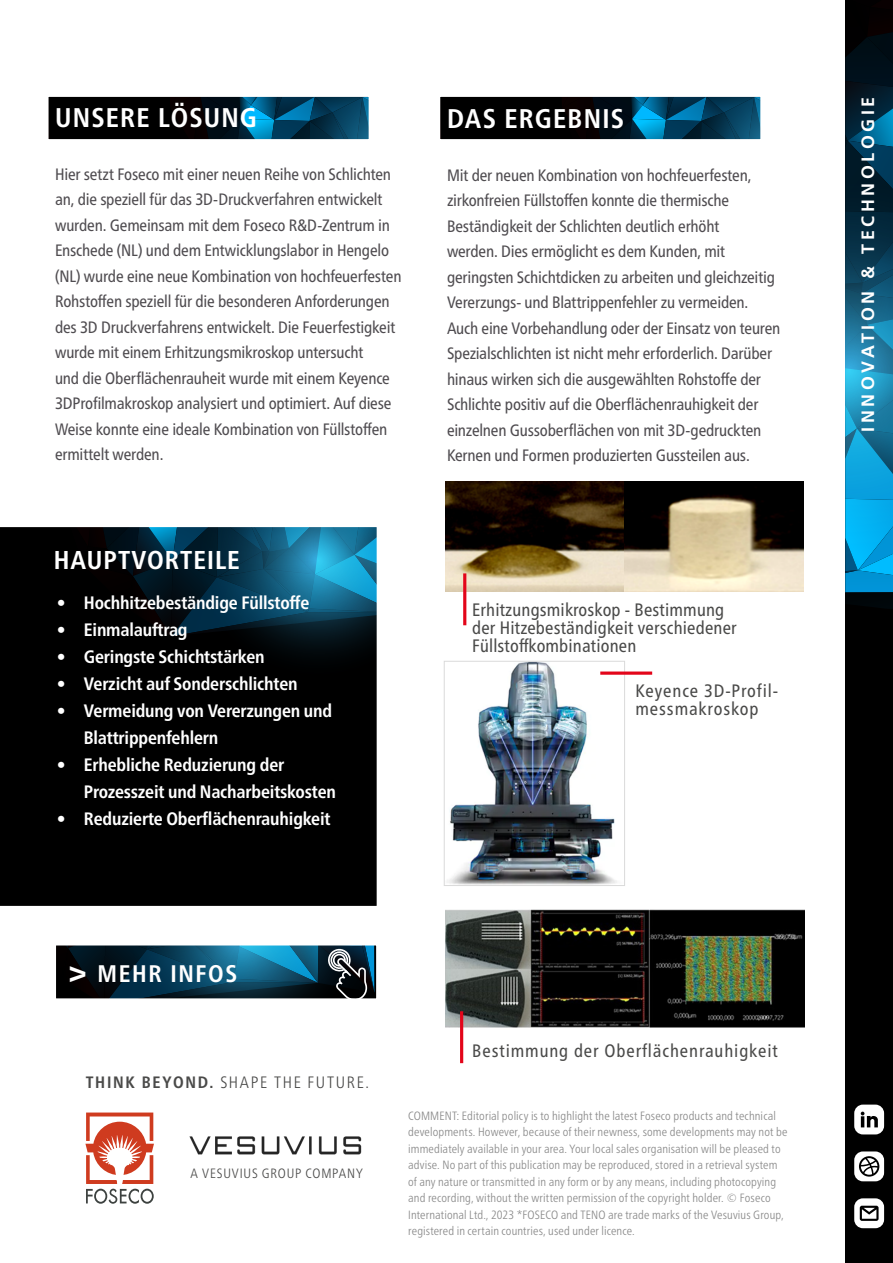
<style>
.page{position:relative;width:893px;height:1263px;background:#fff}
.page>*{position:absolute;margin:0;border:0;box-sizing:border-box;transform-origin:0 0}
.t1{font:700 condensed 27px "Frutiger Neue LTW1 G";letter-spacing:.045em;color:#fff}
.t2{font:700 condensed 25.8px "Frutiger Neue LTW1 G";letter-spacing:.04em;color:#fff}
.t3{font:700 condensed 24px "Frutiger Neue LTW1 G";letter-spacing:.07em;color:#fff}
.t4{font:700 condensed 18px/27.2px "Frutiger Neue LTW1 G";letter-spacing:-.01em;color:#fff}
.t5{font:condensed 18px/18px "Frutiger Neue LTW1 G";letter-spacing:.01em;color:#4a4a49}
.t6{font:condensed 18px/18px "Frutiger Neue LTW1 G";letter-spacing:.05em;color:#4a4a49}
.t7{font:700 17.85px "Frutiger LT Pro";letter-spacing:.2em;color:#fff}
.t8{font:condensed 16.5px/25.5px "Frutiger Neue LTW1 G";letter-spacing:-.015em;color:#4f4c50}
.t9{font:300 condensed 16.5px "Frutiger Neue LTW1 G";letter-spacing:.1em;color:#4a4a49}
.t10{font:300 condensed 13.5px "Frutiger Neue LTW1 G";letter-spacing:.06em;color:#4a4a49}
.t11{font:300 condensed 12px/16.5px "Frutiger Neue LTW1 G";letter-spacing:.01em;color:#878787}
.s1{font-size:30px}
.s2{font-weight:700}
</style>
<div class="page">
<div style="left:845px;top:609px;width:48px;height:654px;background:#000"></div>
<div style="left:47px;top:95px;width:324px;height:46px;background:#000"></div>
<svg style="left:170px;top:98px;width:197px;height:40px"></svg>
<div style="left:45px;top:93px;width:327px;height:50px;border:4px solid #fff"></div>
<svg style="left:85px;top:1112px;width:69px;height:92px"></svg>
<svg style="left:845px;top:0;width:48px;height:609px;background:#0b597a"></svg>
<svg style="left:0;top:527px;width:377px;height:379px;background:#020d12"></svg>
<img style="left:447px;top:663px;width:170px;height:221px">
<div style="left:444px;top:661px;width:181px;height:225px;border:1px solid #dadada"></div>
<svg style="left:600px;top:671px;width:52px;height:4px"></svg>
<img style="left:189px;top:1136px;width:173px;height:19px">
<div style="left:438px;top:95px;width:324px;height:46px;background:#000"></div>
<svg style="left:562px;top:98px;width:197px;height:40px"></svg>
<div style="left:436px;top:93px;width:328px;height:50px;border:4px solid #fff"></div>
<svg style="left:854px;top:1151px;width:30px;height:30px"></svg>
<svg style="left:854px;top:1104px;width:30px;height:30px"></svg>
<svg style="left:854px;top:1198px;width:30px;height:30px"></svg>
<img style="left:445px;top:482px;width:358px;height:109px">
<hr style="left:463px;top:573px;width:3px;height:52px;background:#e3051a">
<img style="left:445px;top:909px;width:359px;height:118px">
<hr style="left:460px;top:1011px;width:3px;height:52px;background:#e3051a">
<svg style="left:56px;top:945px;width:321px;height:54px;background:#153f52"></svg>
<h1 class="t1" style="left:55px;top:102px;width:203px">UNSERE LÖSUNG</h1>
<p class="t8" style="left:55px;top:161px;width:348px">Hier setzt Foseco mit einer neuen Reihe von Schlichten an, die speziell für das 3D-Druckverfahren entwickelt wurden. Gemeinsam mit dem Foseco R&amp;D-Zentrum in Enschede (NL) und dem Entwicklungslabor in Hengelo (NL) wurde eine neue Kombination von hochfeuerfesten Rohstoffen speziell für die besonderen Anforderungen des 3D Druckverfahrens entwickelt. Die Feuerfestigkeit wurde mit einem Erhitzungsmikroskop untersucht<br>und die Oberflächenrauheit wurde mit einem Keyence 3DProfilmakroskop analysiert und optimiert. Auf diese Weise konnte eine ideale Kombination von Füllstoffen ermittelt werden.</p>
<h2 class="t2" style="left:54px;top:544px;width:188px">HAUPTVORTEILE</h2>
<p class="t4" style="left:57px;top:589px;width:254px">• Hochhitzebeständige Füllstoffe</p>
<p class="t4" style="left:57px;top:616px;width:132px">• Einmalauftrag</p>
<p class="t4" style="left:57px;top:643px;width:209px">• Geringste Schichtstärken</p>
<p class="t4" style="left:57px;top:670px;width:242px">• Verzicht auf Sonderschlichten</p>
<p class="t4" style="left:84px;top:697px;width:250px;text-indent:-27px">• Vermeidung von Vererzungen und<br>Blattrippenfehlern</p>
<p class="t4" style="left:84px;top:751px;width:254px;text-indent:-27px">• Erhebliche Reduzierung der<br>Prozesszeit und Nacharbeitskosten</p>
<p class="t4" style="left:57px;top:805px;width:275px">• Reduzierte Oberflächenrauhigkeit</p>
<h1 class="t1" style="left:447px;top:103px;width:179px">DAS ERGEBNIS</h1>
<p class="t8" style="left:447px;top:162px;width:335px">Mit der neuen Kombination von hochfeuerfesten, zirkonfreien Füllstoffen konnte die thermische Beständigkeit der Schlichten deutlich erhöht<br>werden. Dies ermöglicht es dem Kunden, mit geringsten Schichtdicken zu arbeiten und gleichzeitig Vererzungs- und Blattrippenfehler zu vermeiden.<br>Auch eine Vorbehandlung oder der Einsatz von teuren Spezialschlichten ist nicht mehr erforderlich. Darüber hinaus wirken sich die ausgewählten Rohstoffe der Schlichte positiv auf die Oberflächenrauhigkeit der einzelnen Gussoberflächen von mit 3D-gedruckten Kernen und Formen produzierten Gussteilen aus.</p>
<p class="t5" style="left:472px;top:601px;width:266px">Erhitzungsmikroskop - Bestimmung der Hitzebeständigkeit verschiedener<br>Füllstoffkombinationen</p>
<p class="t6" style="left:635px;top:682px;width:144px">Keyence 3D-Profil&shy;messmakroskop</p>
<h3 class="t3" style="left:69px;top:959px;width:170px"><span class="s1">&gt;</span> MEHR INFOS</h3>
<p class="t9" style="left:86px;top:1072px;width:285px"><span class="s2">THINK BEYOND.</span> SHAPE THE FUTURE.</p>
<p class="t10" style="left:191px;top:1165px;width:174px">A VESUVIUS GROUP COMPANY</p>
<p class="t6" style="left:472px;top:1042px;width:307px">Bestimmung der Oberflächenrauhigkeit</p>
<p class="t11" style="left:408px;top:1107px;width:381px">COMMENT: Editorial policy is to highlight the latest Foseco products and technical developments. However, because of their newness, some developments may not be immediately available in your area. Your local sales organisation will be pleased to advise. No part of this publication may be reproduced, stored in a retrieval system of any nature or transmitted in any form or by any means, including photocopying and recording, without the written permission of the copyright holder. © Foseco International Ltd., 2023 *FOSECO and TENO are trade marks of the Vesuvius Group, registered in certain countries, used under licence.</p>
<p class="t7" style="left:857px;top:432px;width:336px;rotate:-90deg">INNOVATION &amp; TECHNOLOGIE</p>
</div>
